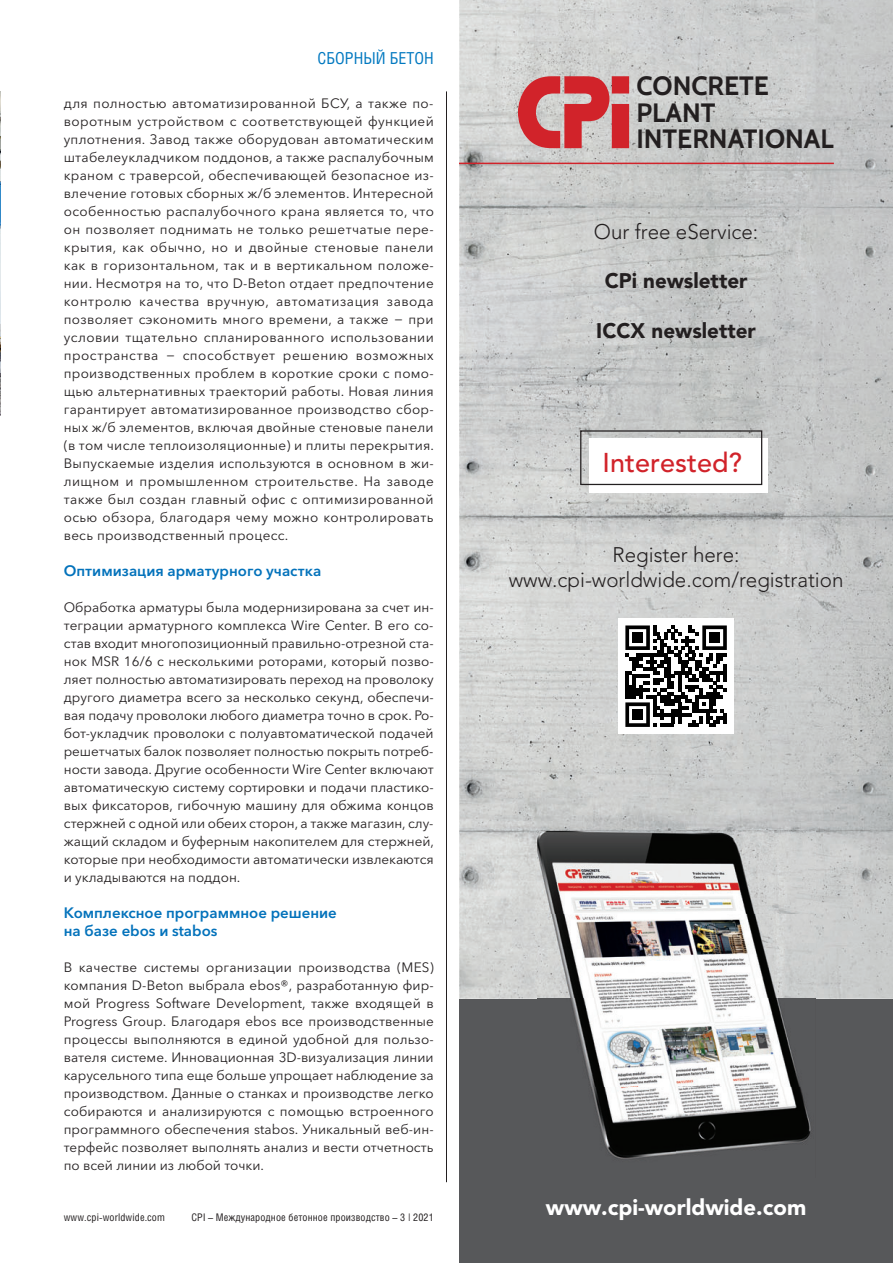
<style>
.page{position:relative;width:893px;height:1263px;background:#fff}
.page>*{position:absolute;margin:0;border:0;box-sizing:border-box;transform-origin:0 0}
.t1{font:500 27px "Avenir";color:#d1232a}
.t2{font:700 26.55px/26.4px "Cabin";color:#231f20}
.t3{font:900 22.2px "Avenir";color:#fff}
.t4{font:300 21px/25.2px "Avenir";color:#231f20;text-align:center}
.t5{font:900 21px "Avenir";color:#231f20}
.t6{font:16.5px "Helios Cond";color:#0078c0}
.t7{font:600 15px/18px "Avenir Next Cyr";color:#0372bb}
.t8{font:13.5px/18px "Avenir Next Cyr";color:#231f20;text-align:justify}
.t9{font:10.5px "Helios Cond";letter-spacing:.01em;color:#231f20}
</style>
<div class="page">
<hr style="left:446px;top:91px;width:1px;height:1091px;background:#231f20">
<img style="left:0;top:91px;width:1px;height:325px">
<img style="left:459px;top:0;width:434px;height:999px">
<hr style="left:459px;top:163px;width:375px;height:1px;background:#d1232a">
<div style="left:589px;top:438px;width:179px;height:55px;background:#fff"></div>
<div style="left:580px;top:430px;width:182px;height:55px;border:1px solid #231f20"></div>
<svg style="left:518px;top:76px;width:111px;height:72px;background:#cf6669"></svg>
<div style="left:459px;top:999px;width:434px;height:263px;background:#57585a"></div>
<img style="left:537px;top:831px;width:278px;height:328px">
<div style="left:618px;top:618px;width:116px;height:116px;background:#fff"></div>
<svg style="left:625px;top:625px;width:102px;height:102px"></svg>
<div style="left:632px;top:632px;width:11px;height:11px;background:#000"></div>
<div style="left:709px;top:632px;width:11px;height:11px;background:#000"></div>
<div style="left:632px;top:709px;width:11px;height:11px;background:#000"></div>
<p class="t6" style="left:318px;top:52px;width:118px">СБОРНЫЙ БЕТОН</p>
<p class="t8" style="left:64px;top:96px;width:372px">для полностью автоматизированной БСУ, а также по&shy;воротным устройством с соответствующей функцией уплотнения. Завод также оборудован автоматическим штабелеукладчиком поддонов, а также распалубочным краном с траверсой, обеспечивающей безопасное из&shy;влечение готовых сборных ж/б элементов. Интересной особенностью распалубочного крана является то, что он позволяет поднимать не только решетчатые пере&shy;крытия, как обычно, но и двойные стеновые панели как в горизонтальном, так и в вертикальном положе&shy;нии. Несмотря на то, что D-Beton отдает предпочтение контролю качества вручную, автоматизация завода позволяет сэкономить много времени, а также − при условии тщательно спланированного использовании пространства − способствует решению возможных производственных проблем в короткие сроки с помо&shy;щью альтернативных траекторий работы. Новая линия гарантирует автоматизированное производство сбор&shy;ных ж/б элементов, включая двойные стеновые панели (в том числе теплоизоляционные) и плиты перекрытия.<br>Выпускаемые изделия используются в основном в жи&shy;лищном и промышленном строительстве. На заводе также был создан главный офис с оптимизированной осью обзора, благодаря чему можно контролировать весь производственный процесс.</p>
<p class="t7" style="left:64px;top:563px;width:259px">Оптимизация арматурного участка</p>
<p class="t8" style="left:64px;top:600px;width:372px">Обработка арматуры была модернизирована за счет ин&shy;теграции арматурного комплекса Wire Center. В его со&shy;став входит многопозиционный правильно-отрезной ста&shy;нок MSR 16/6 с несколькими роторами, который позво&shy;ляет полностью автоматизировать переход на проволоку другого диаметра всего за несколько секунд, обеспечи&shy;вая подачу проволоки любого диаметра точно в срок. Ро&shy;бот-укладчик проволоки с полуавтоматической подачей решетчатых балок позволяет полностью покрыть потреб&shy;ности завода. Другие особенности Wire Center включают автоматическую систему сортировки и подачи пластико&shy;вых фиксаторов, гибочную машину для обжима концов стержней с одной или обеих сторон, а также магазин, слу&shy;жащий складом и буферным накопителем для стержней, которые при необходимости автоматически извлекаются и укладываются на поддон.</p>
<p class="t7" style="left:64px;top:905px;width:275px">Комплексное программное решение на базе ebos и stabos</p>
<p class="t8" style="left:64px;top:960px;width:372px">В качестве системы организации производства (MES) компания D-Beton выбрала ebos®, разработанную фир&shy;мой Progress Software Development, также входящей в Progress Group. Благодаря ebos все производственные процессы выполняются в единой удобной для пользо&shy;вателя системе. Инновационная 3D-визуализация линии карусельного типа еще больше упрощает наблюдение за производством. Данные о станках и производстве легко собираются и анализируются с помощью встроенного программного обеспечения stabos. Уникальный веб-ин&shy;терфейс позволяет выполнять анализ и вести отчетность по всей линии из любой точки.</p>
<p class="t9" style="left:64px;top:1213px;width:103px">www.cpi-worldwide.com</p>
<p class="t9" style="left:191px;top:1213px;width:244px">CPI – Международное бетонное производство – 3 | 2021</p>
<h2 class="t2" style="left:636px;top:73px;width:199px">CONCRETE<br>PLANT<br>INTERNATIONAL</h2>
<h3 class="t4" style="left:594px;top:221px;width:166px">Our free eService:</h3>
<h3 class="t5" style="left:605px;top:268px;width:144px">CPi newsletter</h3>
<h3 class="t5" style="left:596px;top:319px;width:161px">ICCX newsletter</h3>
<h1 class="t1" style="left:602px;top:451px;width:141px">Interested?</h1>
<h3 class="t4" style="left:509px;top:544px;width:336px">Register here: www.cpi-worldwide.com/registration</h3>
<h3 class="t3" style="left:546px;top:1194px;width:262px">www.cpi-worldwide.com</h3>
</div>
